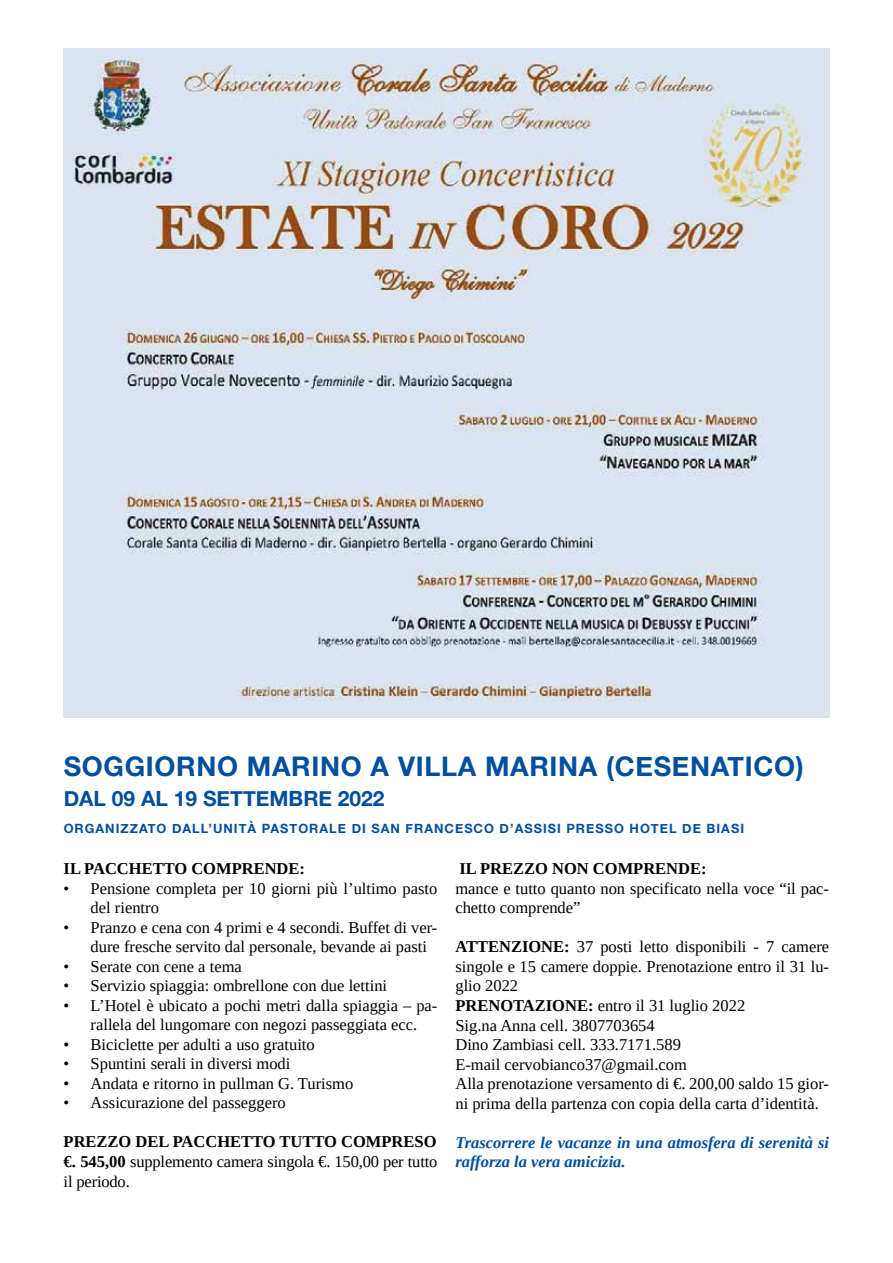
<style>
.page{position:relative;width:893px;height:1263px;background:#fff}
.page>*{position:absolute;margin:0;border:0;box-sizing:border-box;transform-origin:0 0}
.t1{font:700 27px "Helvetica Neue";letter-spacing:.025em;color:#004f9f}
.t2{font:700 21px "Helvetica Neue";color:#004f9f}
.t3{font:16.5px/19.5px "Tinos";color:#000}
.t4{font:italic 700 16.5px/19.5px "Tinos";color:#004f9f}
.t5{font:700 16.5px "Tinos";color:#000}
.t6{font:700 12.75px "Helvetica Neue";letter-spacing:.08em;color:#004f9f}
.s1{font-weight:700}
</style>
<div class="page">
<img style="left:64px;top:48px;width:765px;height:274px">
<img style="left:64px;top:322px;width:765px;height:396px">
<h1 class="t1" style="left:64px;top:745px;width:741px">SOGGIORNO MARINO A VILLA MARINA (CESENATICO)</h1>
<p class="t2" style="left:64px;top:782px;width:322px">DAL 09 AL 19 SETTEMBRE 2022</p>
<p class="t6" style="left:64px;top:818px;width:682px">ORGANIZZATO DALL’UNITÀ PASTORALE DI SAN FRANCESCO D’ASSISI PRESSO HOTEL DE BIASI</p>
<p class="t5" style="left:64px;top:858px;width:243px">IL PACCHETTO COMPRENDE:</p>
<p class="t3" style="left:91px;top:878px;width:348px;text-indent:-27px">• Pensione completa per 10 giorni più l’ultimo pasto del rientro</p>
<p class="t3" style="left:91px;top:917px;width:348px;text-indent:-27px">• Pranzo e cena con 4 primi e 4 secondi. Buffet di ver&shy;dure fresche servito dal personale, bevande ai pasti</p>
<p class="t3" style="left:64px;top:956px;width:180px">• Serate con cene a tema</p>
<p class="t3" style="left:64px;top:976px;width:325px">• Servizio spiaggia: ombrellone con due lettini</p>
<p class="t3" style="left:64px;top:995px;width:375px;text-align:center">• L’Hotel è ubicato a pochi metri dalla spiaggia – pa&shy;rallela del lungomare con negozi passeggiata ecc.</p>
<p class="t3" style="left:64px;top:1034px;width:253px">• Biciclette per adulti a uso gratuito</p>
<p class="t3" style="left:64px;top:1054px;width:228px">• Spuntini serali in diversi modi</p>
<p class="t3" style="left:64px;top:1073px;width:291px">• Andata e ritorno in pullman G. Turismo</p>
<p class="t3" style="left:64px;top:1093px;width:224px">• Assicurazione del passeggero</p>
<p class="t3" style="left:64px;top:1132px;width:375px;text-align:justify"><span class="s1">PREZZO DEL PACCHETTO TUTTO COMPRESO €. 545,00</span> supplemento camera singola €. 150,00 per tutto il periodo.</p>
<p class="t5" style="left:460px;top:858px;width:249px">IL PREZZO NON COMPRENDE:</p>
<p class="t3" style="left:455px;top:879px;width:375px">mance e tutto quanto non specificato nella voce “il pac&shy;chetto comprende”</p>
<p class="t3" style="left:455px;top:937px;width:375px"><span class="s1">ATTENZIONE:</span> 37 posti letto disponibili - 7 camere singole e 15 camere doppie. Prenotazione entro il 31 lu&shy;glio 2022<br><span class="s1">PRENOTAZIONE:</span> entro il 31 luglio 2022<br>Sig.na Anna cell. 3807703654<br>Dino Zambiasi cell. 333.7171.589<br>E-mail cervobianco37@gmail.com<br>Alla prenotazione versamento di €. 200,00 saldo 15 gior&shy;ni prima della partenza con copia della carta d’identità.</p>
<p class="t4" style="left:455px;top:1132px;width:375px">Trascorrere le vacanze in una atmosfera di serenità si rafforza la vera amicizia.</p>
</div>
